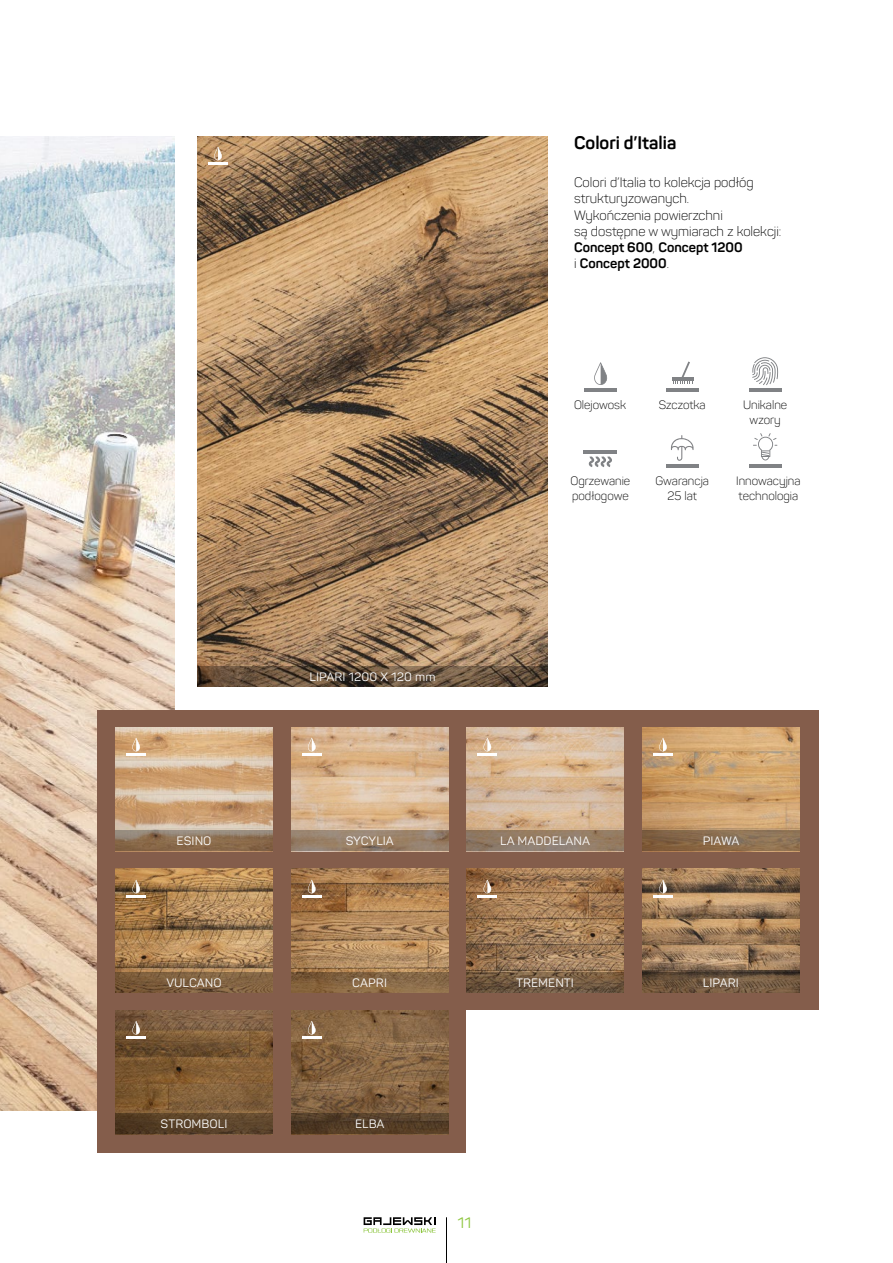
<style>
.page{position:relative;width:893px;height:1263px;background:#fff}
.page>*{position:absolute;margin:0;border:0;box-sizing:border-box;transform-origin:0 0}
.t1{font:700 18px "Panton";color:#000}
.t2{font:15px "Panton";color:#8dc63f}
.t3{font:300 13.5px/16.2px "Panton";color:#000}
.t4{font:300 12px/14.4px "Panton";color:#000}
.t5{font:12px "Panton";color:#fff}
.s1{font-weight:700}
</style>
<div class="page">
<hr style="left:446px;top:1217px;width:1px;height:46px;background:#000">
<svg style="left:364px;top:1217px;width:72px;height:15px"></svg>
<img style="left:0;top:136px;width:174px;height:975px">
<img style="left:197px;top:136px;width:351px;height:530px">
<div style="left:97px;top:710px;width:721px;height:443px;background:#845d4b"></div>
<img style="left:116px;top:727px;width:157px;height:103px">
<img style="left:116px;top:869px;width:157px;height:103px">
<img style="left:116px;top:1010px;width:157px;height:103px">
<img style="left:291px;top:727px;width:157px;height:103px">
<img style="left:291px;top:869px;width:157px;height:103px">
<img style="left:291px;top:1010px;width:157px;height:103px">
<img style="left:467px;top:727px;width:157px;height:103px">
<img style="left:467px;top:869px;width:157px;height:103px">
<img style="left:642px;top:727px;width:157px;height:103px">
<img style="left:642px;top:869px;width:157px;height:103px">
<svg style="left:116px;top:830px;width:157px;height:21px;fill:#8c6d4d"></svg>
<svg style="left:116px;top:972px;width:157px;height:21px;fill:#7f603f"></svg>
<svg style="left:116px;top:1113px;width:157px;height:21px;background:#584028"></svg>
<svg style="left:291px;top:830px;width:157px;height:21px;background:#97806b"></svg>
<svg style="left:291px;top:972px;width:157px;height:21px"></svg>
<svg style="left:291px;top:1113px;width:157px;height:21px;background:#533d27"></svg>
<svg style="left:466px;top:830px;width:158px;height:21px;background:#917b66"></svg>
<svg style="left:466px;top:972px;width:158px;height:21px"></svg>
<svg style="left:642px;top:830px;width:157px;height:21px"></svg>
<svg style="left:642px;top:972px;width:157px;height:21px"></svg>
<hr style="left:584px;top:388px;width:33px;height:4px;background:#808285">
<svg style="left:594px;top:362px;width:14px;height:23px"></svg>
<hr style="left:666px;top:388px;width:33px;height:4px;background:#808285">
<hr style="left:672px;top:377px;width:21px;height:3px;background:#808285">
<svg style="left:673px;top:361px;width:19px;height:23px"></svg>
<svg style="left:589px;top:457px;width:23px;height:10px"></svg>
<hr style="left:584px;top:450px;width:33px;height:3px;background:#808285">
<hr style="left:666px;top:464px;width:33px;height:4px;background:#808285">
<svg style="left:671px;top:435px;width:23px;height:26px"></svg>
<hr style="left:749px;top:388px;width:33px;height:4px;background:#808285">
<svg style="left:752px;top:357px;width:26px;height:28px"></svg>
<hr style="left:749px;top:464px;width:33px;height:4px;background:#808285">
<svg style="left:753px;top:433px;width:24px;height:27px"></svg>
<div style="left:467px;top:1010px;width:362px;height:152px;background:#fff"></div>
<svg style="left:197px;top:666px;width:351px;height:21px;background:#604c39"></svg>
<hr style="left:477px;top:753px;width:20px;height:2px;background:#fff">
<svg style="left:483px;top:738px;width:9px;height:13px"></svg>
<hr style="left:477px;top:895px;width:20px;height:2px;background:#fff">
<svg style="left:483px;top:880px;width:9px;height:13px"></svg>
<hr style="left:653px;top:753px;width:20px;height:2px;background:#fff">
<svg style="left:659px;top:738px;width:8px;height:13px"></svg>
<hr style="left:653px;top:895px;width:20px;height:2px;background:#fff">
<svg style="left:659px;top:880px;width:8px;height:13px"></svg>
<svg style="left:302px;top:738px;width:19px;height:17px"></svg>
<svg style="left:302px;top:880px;width:19px;height:17px"></svg>
<svg style="left:302px;top:1021px;width:19px;height:17px"></svg>
<hr style="left:126px;top:753px;width:20px;height:2px;background:#fff">
<svg style="left:132px;top:738px;width:8px;height:13px"></svg>
<hr style="left:126px;top:895px;width:20px;height:2px;background:#fff">
<svg style="left:132px;top:880px;width:8px;height:13px"></svg>
<hr style="left:126px;top:1036px;width:20px;height:2px;background:#fff">
<svg style="left:132px;top:1021px;width:8px;height:13px"></svg>
<hr style="left:208px;top:162px;width:20px;height:2px;background:#fff">
<svg style="left:214px;top:147px;width:8px;height:13px"></svg>
<h1 class="t1" style="left:574px;top:132px;width:104px">Colori d’Italia</h1>
<p class="t3" style="left:574px;top:174px;width:209px">Colori d’Italia to kolekcja podłóg strukturyzowanych.<br>Wykończenia powierzchni<br>są dostępne w wymiarach z kolekcji:<br><span class="s1">Concept 600</span>, <span class="s1">Concept 1200<br></span>i <span class="s1">Concept 2000</span>.</p>
<p class="t4" style="left:574px;top:398px;width:54px">Olejowosk</p>
<p class="t4" style="left:659px;top:398px;width:48px">Szczotka</p>
<p class="t4" style="left:743px;top:398px;width:46px;text-align:center">Unikalne wzory</p>
<p class="t4" style="left:570px;top:474px;width:61px">Ogrzewanie podłogowe</p>
<p class="t4" style="left:655px;top:474px;width:55px;text-align:center">Gwarancja<br>25 lat</p>
<p class="t4" style="left:736px;top:474px;width:66px">Innowacyjna technologia</p>
<p class="t5" style="left:310px;top:669px;width:128px">LIPARI 1200 X 120 mm</p>
<p class="t5" style="left:177px;top:833px;width:36px">ESINO</p>
<p class="t5" style="left:346px;top:833px;width:50px">SYCYLIA</p>
<p class="t5" style="left:500px;top:833px;width:91px">LA MADDELANA</p>
<p class="t5" style="left:703px;top:833px;width:38px">PIAWA</p>
<p class="t5" style="left:166px;top:975px;width:57px">VULCANO</p>
<p class="t5" style="left:352px;top:975px;width:36px">CAPRI</p>
<p class="t5" style="left:516px;top:975px;width:59px">TREMENTI</p>
<p class="t5" style="left:703px;top:975px;width:37px">LIPARI</p>
<p class="t5" style="left:161px;top:1116px;width:68px">STROMBOLI</p>
<p class="t5" style="left:355px;top:1116px;width:31px">ELBA</p>
<p class="t2" style="left:457px;top:1213px;width:16px">11</p>
</div>
